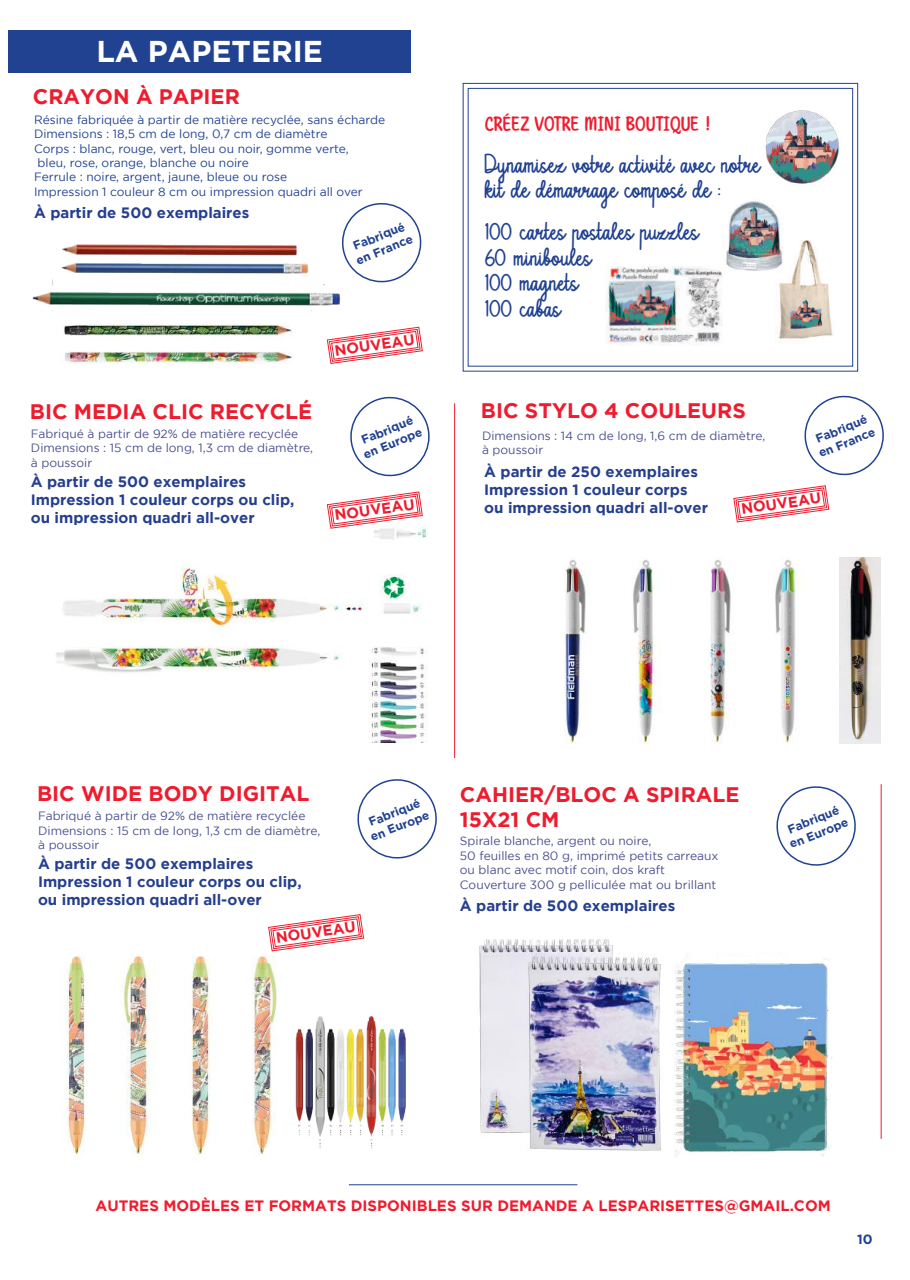
<style>
.page{position:relative;width:910px;height:1280px;background:#fff}
.page>*{position:absolute;margin:0;border:0;box-sizing:border-box;transform-origin:0 0}
.t1{font:700 30px "Gotham";color:#fff}
.t2{font:21px/25.5px "Creativo";letter-spacing:.005em;color:#214291}
.t3{font:700 21px/25.2px "Gotham";color:#ee1c2e}
.t4{font:21px "Inaptly";color:#ee1c2e}
.t5{font:700 15px/18px "Gotham";color:#253f8e}
.t6{font:700 15px "Gotham";color:#ee1c2e}
.t7{font:700 13.5px "Gotham";color:#214291}
.t8{font:12px/14.4px "Gotham";color:#4b4f8e}
.t9{font:12px/14.4px "Gotham";color:#214291}
.t10{font:700 12px/14.4px "Gotham";color:#214291;text-align:center}
</style>
<div class="page">
<img style="left:479px;top:941px;width:196px;height:211px">
<img style="left:675px;top:956px;width:157px;height:202px">
<img style="left:32px;top:244px;width:308px;height:68px">
<img style="left:64px;top:323px;width:232px;height:16px">
<img style="left:65px;top:351px;width:227px;height:13px">
<img style="left:56px;top:527px;width:372px;height:216px">
<img style="left:564px;top:560px;width:23px;height:183px">
<img style="left:633px;top:560px;width:26px;height:183px">
<img style="left:710px;top:560px;width:21px;height:183px">
<img style="left:775px;top:560px;width:25px;height:183px">
<div style="left:9px;top:30px;width:402px;height:42px;background:#214291"></div>
<svg style="left:337px;top:203px;width:85px;height:84px"></svg>
<hr style="left:454px;top:403px;width:1px;height:355px;background:#ee1c2e">
<svg style="left:350px;top:396px;width:80px;height:81px"></svg>
<hr style="left:881px;top:784px;width:1px;height:355px;background:#ee1c2e">
<hr style="left:349px;top:1184px;width:228px;height:1px;background:#214291">
<svg style="left:327px;top:326px;width:96px;height:38px"></svg>
<svg style="left:327px;top:491px;width:96px;height:38px"></svg>
<svg style="left:733px;top:395px;width:151px;height:128px"></svg>
<svg style="left:776px;top:786px;width:80px;height:80px"></svg>
<svg style="left:462px;top:82px;width:397px;height:290px"></svg>
<div style="left:468px;top:88px;width:385px;height:279px;border:1px solid #214291"></div>
<img style="left:606px;top:266px;width:117px;height:79px">
<img style="left:776px;top:235px;width:58px;height:110px">
<img style="left:757px;top:111px;width:92px;height:79px">
<img style="left:723px;top:199px;width:63px;height:74px">
<img style="left:839px;top:557px;width:41px;height:186px">
<svg style="left:357px;top:779px;width:80px;height:80px"></svg>
<img style="left:63px;top:956px;width:214px;height:200px">
<img style="left:295px;top:1015px;width:111px;height:134px">
<svg style="left:268px;top:914px;width:96px;height:38px"></svg>
<h1 class="t1" style="left:96px;top:34px;width:228px">LA PAPETERIE</h1>
<h2 class="t3" style="left:33px;top:84px;width:208px">CRAYON À PAPIER</h2>
<p class="t9" style="left:34px;top:112px;width:353px">Résine fabriquée à partir de matière recyclée, sans écharde Dimensions : 18,5 cm de long, 0,7 cm de diamètre<br>Corps : blanc, rouge, vert, bleu ou noir, gomme verte,<br>bleu, rose, orange, blanche ou noire<br>Ferrule : noire, argent, jaune, bleue ou rose<br>Impression 1 couleur 8 cm ou impression quadri all over</p>
<p class="t5" style="left:34px;top:203px;width:217px">À partir de 500 exemplaires</p>
<p class="t10" style="left:348px;top:240px;width:62px;text-align:left;rotate:-22deg">Fabriqué en France</p>
<p class="t6" style="left:334px;top:342px;width:82px;rotate:-8deg">NOUVEAU</p>
<h2 class="t4" style="left:485px;top:113px;width:228px">CRÉEZ VOTRE MINI BOUTIQUE !</h2>
<h2 class="t2" style="left:485px;top:150px;width:277px">Dynamisez votre activité avec notre kit de démarrage composé de :</h2>
<h2 class="t2" style="left:485px;top:217px;width:215px">100 cartes postales puzzles<br>60 miniboules<br>100 magnets<br>100 cabas</h2>
<h2 class="t3" style="left:30px;top:398px;width:284px">BIC MEDIA CLIC RECYCLÉ</h2>
<p class="t8" style="left:31px;top:426px;width:284px">Fabriqué à partir de 92% de matière recyclée<br>Dimensions : 15 cm de long, 1,3 cm de diamètre, à poussoir</p>
<p class="t5" style="left:31px;top:472px;width:265px">À partir de 500 exemplaires<br>Impression 1 couleur corps ou clip, ou impression quadri all-over</p>
<h2 class="t3" style="left:481px;top:397px;width:266px">BIC STYLO 4 COULEURS</h2>
<p class="t10" style="left:811px;top:433px;width:62px;text-align:left;rotate:-22deg">Fabriqué en France</p>
<p class="t10" style="left:356px;top:435px;width:64px;rotate:-22deg">Fabriqué en Europe</p>
<p class="t8" style="left:482px;top:428px;width:285px">Dimensions : 14 cm de long, 1,6 cm de diamètre, à poussoir</p>
<p class="t5" style="left:484px;top:463px;width:225px">À partir de 250 exemplaires<br>Impression 1 couleur corps ou impression quadri all-over</p>
<p class="t6" style="left:334px;top:506px;width:82px;rotate:-8deg">NOUVEAU</p>
<p class="t6" style="left:740px;top:500px;width:82px;rotate:-8deg">NOUVEAU</p>
<h2 class="t3" style="left:37px;top:780px;width:274px">BIC WIDE BODY DIGITAL</h2>
<p class="t8" style="left:38px;top:809px;width:284px">Fabriqué à partir de 92% de matière recyclée<br>Dimensions : 15 cm de long, 1,3 cm de diamètre, à poussoir</p>
<p class="t5" style="left:38px;top:855px;width:265px">À partir de 500 exemplaires<br>Impression 1 couleur corps ou clip, ou impression quadri all-over</p>
<p class="t10" style="left:363px;top:817px;width:64px;rotate:-22deg">Fabriqué en Europe</p>
<h2 class="t3" style="left:460px;top:781px;width:281px">CAHIER/BLOC A SPIRALE<br>15X21 CM</h2>
<p class="t8" style="left:460px;top:834px;width:260px">Spirale blanche, argent ou noire,<br>50 feuilles en 80 g, imprimé petits carreaux ou blanc avec motif coin, dos kraft Couverture 300 g pelliculée mat ou brillant</p>
<p class="t5" style="left:460px;top:897px;width:217px">À partir de 500 exemplaires</p>
<p class="t10" style="left:782px;top:824px;width:64px;rotate:-22deg">Fabriqué en Europe</p>
<p class="t6" style="left:275px;top:929px;width:82px;rotate:-8deg">NOUVEAU</p>
<p class="t6" style="left:96px;top:1196px;width:737px">AUTRES MODÈLES ET FORMATS DISPONIBLES SUR DEMANDE A LESPARISETTES@GMAIL.COM</p>
<p class="t7" style="left:857px;top:1231px;width:17px">10</p>
</div>
